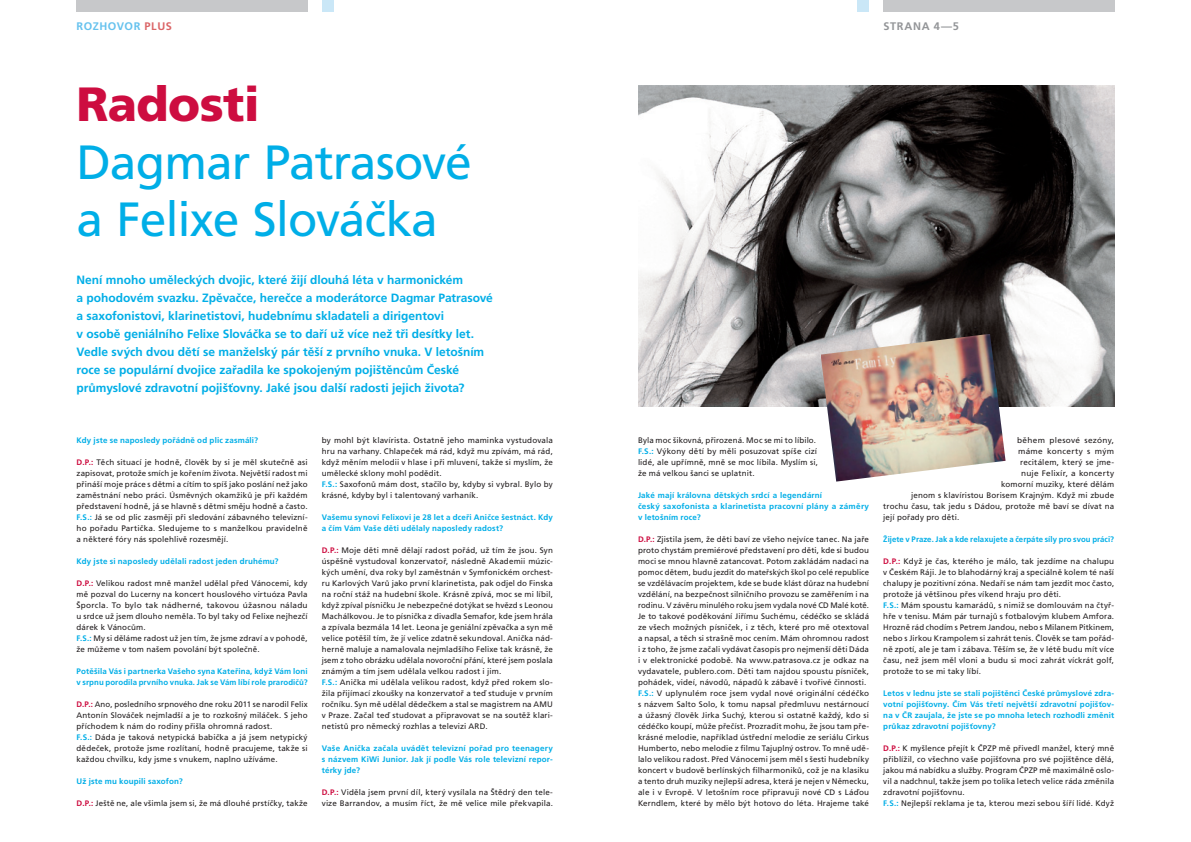
<style>
.page{position:relative;width:1191px;height:842px;background:#fff}
.page>*{position:absolute;margin:0;border:0;box-sizing:border-box;transform-origin:0 0}
.t1{font:48px/57.6px "Frutiger CE";letter-spacing:-.02em;color:#00aee7}
.t2{font:48px "Frutiger CE Black";letter-spacing:-.015em;color:#cd0d40}
.t3{font:700 12px/18px "Frutiger CE";letter-spacing:-.005em;color:#00aee7}
.t4{font:700 11px "Frutiger CE";letter-spacing:.05em;color:#66c2ee}
.t5{font:700 11px "Frutiger CE";letter-spacing:.06em;color:#939598}
.t6{font:8px/11px "Frutiger CE";letter-spacing:.015em;color:#231f20}
.t7{font:700 8px/11px "Frutiger CE";letter-spacing:.015em;color:#00aee7}
.t8{font:8px "Frutiger CE";letter-spacing:.04em;color:#231f20}
.s1{color:#db6567}
.s2{font-weight:700;color:#cd0d40}
.s3{font-weight:700;color:#00aee7}
</style>
<div class="page">
<img style="left:638px;top:85px;width:476px;height:322px">
<img style="left:820px;top:334px;width:185px;height:148px">
<div style="left:77px;top:0;width:231px;height:11px;background:#c7c8ca"></div>
<div style="left:322px;top:0;width:11px;height:11px;background:#cae7f7"></div>
<div style="left:857px;top:0;width:12px;height:11px;background:#cae7f7"></div>
<div style="left:883px;top:0;width:231px;height:11px;background:#c7c8ca"></div>
<h3 class="t4" style="left:77px;top:20px;width:97px">ROZHOVOR <span class="s1">PLUS</span></h3>
<h3 class="t5" style="left:883px;top:20px;width:77px">STRANA 4—5</h3>
<h1 class="t2" style="left:77px;top:77px;width:185px">Radosti</h1>
<h1 class="t1" style="left:77px;top:133px;width:397px">Dagmar Patrasové a Felixe Slováčka</h1>
<p class="t3" style="left:77px;top:271px;width:418px">Není mnoho uměleckých dvojic, které žijí dlouhá léta v harmonickém<br>a pohodovém svazku. Zpěvačce, herečce a moderátorce Dagmar Patrasové a saxofonistovi, klarinetistovi, hudebnímu skladateli a dirigentovi<br>v osobě geniálního Felixe Slováčka se to daří už více než tři desítky let.<br>Vedle svých dvou dětí se manželský pár těší z prvního vnuka. V letošním roce se populární dvojice zařadila ke spokojeným pojištěncům České průmyslové zdravotní pojišťovny. Jaké jsou další radosti jejich života?</p>
<p class="t7" style="left:77px;top:434px;width:183px">Kdy jste se naposledy pořádně od plic zasmáli?</p>
<p class="t6" style="left:77px;top:456px;width:233px;text-align:justify"><span class="s2">D.P.:</span> Těch situací je hodně, člověk by si je měl skutečně asi zapisovat, protože smích je kořením života. Největší radost mi přináší moje práce s dětmi a cítím to spíš jako poslání než jako zaměstnání nebo práci. Úsměvných okamžiků je při každém představení hodně, já se hlavně s dětmi směju hodně a často.<br><span class="s3">F.S.:</span> Já se od plic zasměji při sledování zábavného televizní&shy;ho pořadu Partička. Sledujeme to s manželkou pravidelně a některé fóry nás spolehlivě rozesmějí.</p>
<p class="t7" style="left:77px;top:555px;width:203px">Kdy jste si naposledy udělali radost jeden druhému?</p>
<p class="t6" style="left:77px;top:577px;width:233px"><span class="s2">D.P.:</span> Velikou radost mně manžel udělal před Vánocemi, kdy mě pozval do Lucerny na koncert houslového virtuóza Pavla Šporcla. To bylo tak nádherné, takovou úžasnou náladu u srdce už jsem dlouho neměla. To byl taky od Felixe nejhezčí dárek k Vánocům.<br><span class="s3">F.S.:</span> My si děláme radost už jen tím, že jsme zdraví a v pohodě, že můžeme v tom našem povolání být společně.</p>
<p class="t7" style="left:77px;top:665px;width:233px">Potěšila Vás i partnerka Vašeho syna Kateřina, když Vám loni v srpnu porodila prvního vnuka. Jak se Vám líbí role prarodičů?</p>
<p class="t6" style="left:77px;top:698px;width:233px"><span class="s2">D.P.:</span> Ano, posledního srpnového dne roku 2011 se narodil Felix Antonín Slováček nejmladší a je to rozkošný miláček. S jeho příchodem k nám do rodiny přišla ohromná radost.<br><span class="s3">F.S.:</span> Dáda je taková netypická babička a já jsem netypický dědeček, protože jsme rozlítaní, hodně pracujeme, takže si každou chvilku, kdy jsme s vnukem, naplno užíváme.</p>
<p class="t7" style="left:77px;top:775px;width:108px">Už jste mu koupili saxofon?</p>
<p class="t6" style="left:77px;top:797px;width:232px"><span class="s2">D.P.:</span> Ještě ne, ale všimla jsem si, že má dlouhé prstíčky, takže</p>
<p class="t6" style="left:322px;top:434px;width:233px">by mohl být klavírista. Ostatně jeho maminka vystudovala hru na varhany. Chlapeček má rád, když mu zpívám, má rád, když měním melodii v hlase i při mluvení, takže si myslím, že umělecké sklony mohl podědit.<br><span class="s3">F.S.:</span> Saxofonů mám dost, stačilo by, kdyby si vybral. Bylo by krásné, kdyby byl i talentovaný varhaník.</p>
<p class="t7" style="left:322px;top:511px;width:232px">Vašemu synovi Felixovi je 28 let a dceři Aničce šestnáct. Kdy a čím Vám Vaše děti udělaly naposledy radost?</p>
<p class="t6" style="left:322px;top:544px;width:233px"><span class="s2">D.P.:</span> Moje děti mně dělají radost pořád, už tím že jsou. Syn úspěšně vystudoval konzervatoř, následně Akademii múzic&shy;kých umění, dva roky byl zaměstnán v Symfonickém orchest&shy;ru Karlových Varů jako první klarinetista, pak odjel do Finska na roční stáž na hudební škole. Krásně zpívá, moc se mi líbil, když zpíval písničku Je nebezpečné dotýkat se hvězd s Leonou Machálkovou. Je to písnička z divadla Semafor, kde jsem hrála a zpívala bezmála 14 let. Leona je geniální zpěvačka a syn mě velice potěšil tím, že jí velice zdatně sekundoval. Anička nád&shy;herně maluje a namalovala nejmladšího Felixe tak krásně, že jsem z toho obrázku udělala novoroční přání, které jsem poslala známým a tím jsem udělala velkou radost i jim.<br><span class="s3">F.S.:</span> Anička mi udělala velikou radost, když před rokem slo&shy;žila přijímací zkoušky na konzervatoř a teď studuje v prvním ročníku. Syn mě udělal dědečkem a stal se magistrem na AMU v Praze. Začal teď studovat a připravovat se na soutěž klari&shy;netistů pro německý rozhlas a televizi ARD.</p>
<p class="t7" style="left:322px;top:742px;width:233px;text-align:justify">Vaše Anička začala uvádět televizní pořad pro teenagery s názvem KiWi Junior. Jak jí podle Vás role televizní repor&shy;térky jde?</p>
<p class="t6" style="left:322px;top:786px;width:233px"><span class="s2">D.P.:</span> Viděla jsem první díl, který vysílala na Štědrý den tele&shy;vize Barrandov, a musím říct, že mě velice mile překvapila.</p>
<p class="t6" style="left:638px;top:434px;width:181px">Byla moc šikovná, přirozená. Moc se mi to líbilo.<br><span class="s3">F.S.:</span> Výkony dětí by měli posuzovat spíše cizí lidé, ale upřímně, mně se moc líbila. Myslím si, že má velkou šanci se uplatnit.</p>
<p class="t7" style="left:638px;top:489px;width:233px">Jaké mají královna dětských srdcí a legendární<br>český saxofonista a klarinetista pracovní plány a záměry v letošním roce?</p>
<p class="t6" style="left:638px;top:533px;width:233px"><span class="s2">D.P.:</span> Zjistila jsem, že děti baví ze všeho nejvíce tanec. Na jaře proto chystám premiérové představení pro děti, kde si budou moci se mnou hlavně zatancovat. Potom zakládám nadaci na pomoc dětem, budu jezdit do mateřských škol po celé republice se vzdělávacím projektem, kde se bude klást důraz na hudební vzdělání, na bezpečnost silničního provozu se zaměřením i na rodinu. V závěru minulého roku jsem vydala nové CD Malé kotě.<br>Je to takové poděkování Jiřímu Suchému, cédéčko se skládá ze všech možných písniček, i z těch, které pro mě otextoval a napsal, a těch si strašně moc cením. Mám ohromnou radost i z toho, že jsme začali vydávat časopis pro nejmenší děti Dáda i v elektronické podobě. Na www.patrasova.cz je odkaz na vydavatele, publero.com. Děti tam najdou spoustu písniček, pohádek, videí, návodů, nápadů k zábavě i tvořivé činnosti.<br><span class="s3">F.S.:</span> V uplynulém roce jsem vydal nové originální cédéčko s názvem Salto Solo, k tomu napsal předmluvu nestárnoucí a úžasný člověk Jirka Suchý, kterou si ostatně každý, kdo si cédéčko koupí, může přečíst. Prozradit mohu, že jsou tam pře&shy;krásné melodie, například ústřední melodie ze seriálu Cirkus Humberto, nebo melodie z filmu Tajuplný ostrov. To mně udě&shy;lalo velikou radost. Před Vánocemi jsem měl s šesti hudebníky koncert v budově berlínských filharmoniků, což je na klasiku a tento druh muziky nejlepší adresa, která je nejen v Německu, ale i v Evropě. V letošním roce připravuji nové CD s Láďou Kerndlem, které by mělo být hotovo do léta. Hrajeme také</p>
<p class="t8" style="left:1017px;top:435px;width:98px">během plesové sezóny,</p>
<p class="t8" style="left:1018px;top:446px;width:97px">máme koncerty s mým</p>
<p class="t6" style="left:1020px;top:456px;width:95px">recitálem, který se jme-</p>
<p class="t6" style="left:1021px;top:467px;width:94px">nuje Felixír, a koncerty</p>
<p class="t6" style="left:1001px;top:478px;width:114px">komorní muziky, které dělám</p>
<p class="t6" style="left:911px;top:489px;width:204px">jenom s klavíristou Borisem Krajným. Když mi zbude</p>
<p class="t6" style="left:883px;top:500px;width:232px">trochu času, tak jedu s Dádou, protože mě baví se dívat na</p>
<p class="t6" style="left:883px;top:511px;width:77px">její pořady pro děti.</p>
<p class="t7" style="left:883px;top:533px;width:232px">Žijete v Praze. Jak a kde relaxujete a čerpáte síly pro svou práci?</p>
<p class="t6" style="left:883px;top:555px;width:232px"><span class="s2">D.P.:</span> Když je čas, kterého je málo, tak jezdíme na chalupu v Českém Ráji. Je to blahodárný kraj a speciálně kolem té naší chalupy je pozitivní zóna. Nedaří se nám tam jezdit moc často, protože já většinou přes víkend hraju pro děti.<br><span class="s3">F.S.:</span> Mám spoustu kamarádů, s nimiž se domlouvám na čtyř&shy;hře v tenisu. Mám pár turnajů s fotbalovým klubem Amfora.<br>Hrozně rád chodím s Petrem Jandou, nebo s Milanem Pitkinem, nebo s Jirkou Krampolem si zahrát tenis. Člověk se tam pořád&shy;ně zpotí, ale je tam i zábava. Těším se, že v létě budu mít více času, než jsem měl vloni a budu si moci zahrát víckrát golf, protože to se mi taky líbí.</p>
<p class="t7" style="left:883px;top:687px;width:232px;text-align:justify">Letos v lednu jste se stali pojištěnci České průmyslové zdra&shy;votní pojišťovny. Čím Vás třetí největší zdravotní pojišťov&shy;na v ČR zaujala, že jste se po mnoha letech rozhodli změnit průkaz zdravotní pojišťovny?</p>
<p class="t6" style="left:883px;top:742px;width:232px"><span class="s2">D.P.:</span> K myšlence přejít k ČPZP mě přivedl manžel, který mně přiblížil, co všechno vaše pojišťovna pro své pojištěnce dělá, jakou má nabídku a služby. Program ČPZP mě maximálně oslo&shy;vil a nadchnul, takže jsem po tolika letech velice ráda změnila zdravotní pojišťovnu.<br><span class="s3">F.S.:</span> Nejlepší reklama je ta, kterou mezi sebou šíří lidé. Když</p>
</div>
